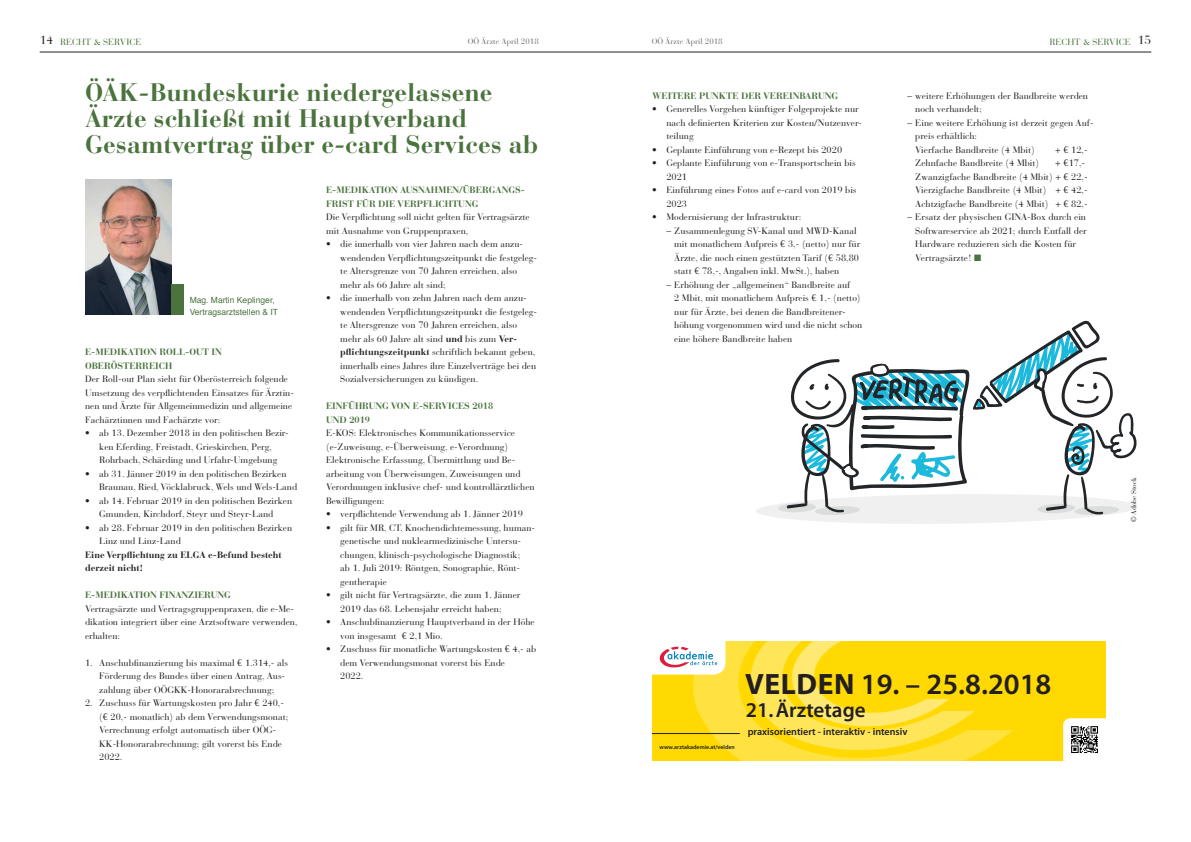
<style>
.page{position:relative;width:1191px;height:842px;background:#fff}
.page>*{position:absolute;margin:0;border:0;box-sizing:border-box;transform-origin:0 0}
.t1{font:600 29.6px "Myriad Pro";color:#231f20}
.t2{font:700 25.2px/26.2px "Bauer Bodoni Std";color:#4b733e}
.t3{font:600 21.1px "Myriad Pro";color:#231f20}
.t4{font:12px "Bauer Bodoni Std";color:#231f20}
.t5{font:600 10.1px "Myriad Pro";color:#231f20}
.t6{font:9.3px/13.5px "Bauer Bodoni Std";color:#231f20}
.t7{font:700 9.3px/13.5px "Bauer Bodoni Std";color:#4b733e}
.t8{font:700 9.3px/13.5px "Bauer Bodoni Std";color:#231f20}
.t9{font:9px "Bauer Bodoni Std";color:#4b733e}
.t10{font:8.5px/12px "Helvetica";color:#4b733e}
.t11{font:8px "Bauer Bodoni Std";color:#6c6d70}
.t12{font:7px "Bauer Bodoni Std";color:#231f20}
.t13{font:600 5.9px "Myriad Pro";color:#231f20}
.s1{font-size:12px;color:#231f20}
.s2{font-weight:700}
.s3{color:#4b733e}
</style>
<div class="page">
<hr style="left:40px;top:52px;width:1111px;height:1px;background:#231f20">
<svg style="left:756px;top:321px;width:381px;height:203px"></svg>
<img style="left:85px;top:180px;width:87px;height:135px">
<div style="left:172px;top:284px;width:12px;height:31px;background:#4b733e"></div>
<div style="left:1013px;top:641px;width:93px;height:119px;background:#ffd901"></div>
<svg style="left:652px;top:641px;width:361px;height:120px"></svg>
<svg style="left:1063px;top:718px;width:43px;height:43px"></svg>
<p class="t9" style="left:40px;top:36px;width:103px"><span class="s1">14</span> RECHT &amp; SERVICE</p>
<p class="t11" style="left:468px;top:36px;width:72px">OÖ Ärzte April 2018</p>
<p class="t11" style="left:651px;top:36px;width:72px">OÖ Ärzte April 2018</p>
<p class="t4" style="left:1138px;top:33px;width:15px">15</p>
<p class="t9" style="left:1049px;top:36px;width:83px">RECHT &amp; SERVICE</p>
<h2 class="t2" style="left:85px;top:79px;width:455px">ÖÄK-Bundeskurie niedergelassene<br>Ärzte schließt mit Hauptverband<br>Gesamtvertrag über e-card Services ab</h2>
<p class="t10" style="left:190px;top:294px;width:90px">Mag. Martin Keplinger,<br>Vertragsarztstellen &amp; IT</p>
<p class="t7" style="left:85px;top:345px;width:138px">E-MEDIKATION ROLL-OUT IN<br>OBERÖSTERREICH</p>
<p class="t6" style="left:85px;top:372px;width:210px">Der Roll-out Plan sieht für Oberösterreich folgende Umsetzung des verpflichtenden Einsatzes für Ärztin&shy;nen und Ärzte für Allgemeinmedizin und allgemeine Fachärztinnen und Fachärzte vor:</p>
<p class="t6" style="left:85px;top:426px;width:205px;text-align:center">• ab 13. Dezember 2018 in den politischen Bezir&shy;ken Eferding, Freistadt, Grieskirchen, Perg,<br>Rohrbach, Schärding und Urfahr-Umgebung</p>
<p class="t6" style="left:99px;top:467px;width:199px;text-indent:-14px">• ab 31. Jänner 2019 in den politischen Bezirken<br>Braunau, Ried, Vöcklabruck, Wels und Wels-Land</p>
<p class="t6" style="left:85px;top:494px;width:209px;text-align:center">• ab 14. Februar 2019 in den politischen Bezirken<br>Gmunden, Kirchdorf, Steyr und Steyr-Land</p>
<p class="t6" style="left:99px;top:521px;width:194px;text-indent:-14px">• ab 28. Februar 2019 in den politischen Bezirken<br>Linz und Linz-Land</p>
<p class="t8" style="left:85px;top:548px;width:198px">Eine Verpflichtung zu ELGA e-Befund besteht derzeit nicht!</p>
<p class="t7" style="left:85px;top:588px;width:147px">E-MEDIKATION FINANZIERUNG</p>
<p class="t6" style="left:85px;top:602px;width:214px">Vertragsärzte und Vertragsgruppenpraxen, die e-Me&shy;dikation integriert über eine Arztsoftware verwenden, erhalten:</p>
<p class="t6" style="left:99px;top:656px;width:190px;text-indent:-14px">1. Anschubfinanzierung bis maximal € 1.314,- als<br>Förderung des Bundes über einen Antrag, Aus&shy;zahlung über OÖGKK-Honorarabrechnung;</p>
<p class="t6" style="left:99px;top:696px;width:191px;text-indent:-14px">2. Zuschuss für Wartungskosten pro Jahr € 240,- (€ 20,- monatlich) ab dem Verwendungsmonat; Verrechnung erfolgt automatisch über OÖG-KK-Honorarabrechnung; gilt vorerst bis Ende 2022.</p>
<p class="t7" style="left:326px;top:183px;width:200px">E-MEDIKATION AUSNAHMEN/ÜBERGANGS-<br>FRIST FÜR DIE VERPFLICHTUNG</p>
<p class="t6" style="left:326px;top:210px;width:205px">Die Verpflichtung soll nicht gelten für Vertragsärzte mit Ausnahme von Gruppenpraxen,</p>
<p class="t6" style="left:340px;top:237px;width:198px;text-indent:-14px">• die innerhalb von vier Jahren nach dem anzu&shy;wendenden Verpflichtungszeitpunkt die festgeleg&shy;te Altersgrenze von 70 Jahren erreichen, also mehr als 66 Jahre alt sind;</p>
<p class="t6" style="left:340px;top:291px;width:198px;text-indent:-14px">• die innerhalb von zehn Jahren nach dem anzu&shy;wendenden Verpflichtungszeitpunkt die festgeleg&shy;te Altersgrenze von 70 Jahren erreichen, also mehr als 60 Jahre alt sind <span class="s2">und</span> bis zum <span class="s2">Ver&shy;pflichtungszeitpunkt</span> schriftlich bekannt geben, innerhalb eines Jahres ihre Einzelverträge bei den Sozialversicherungen zu kündigen.</p>
<p class="t7" style="left:326px;top:399px;width:169px">EINFÜHRUNG VON E-SERVICES 2018<br>UND 2019</p>
<p class="t6" style="left:326px;top:426px;width:210px">E-KOS: Elektronisches Kommunikationsservice (e-Zuweisung, e-Überweisung, e-Verordnung)<br>Elektronische Erfassung, Übermittlung und Be&shy;arbeitung von Überweisungen, Zuweisungen und Verordnungen inklusive chef- und kontrollärztlichen Bewilligungen:</p>
<p class="t6" style="left:326px;top:507px;width:198px">• verpflichtende Verwendung ab 1. Jänner 2019</p>
<p class="t6" style="left:340px;top:521px;width:196px;text-indent:-14px">• gilt für MR, CT, Knochendichtemessung, human&shy;genetische und nuklearmedizinische Untersu&shy;chungen, klinisch-psychologische Diagnostik;<br>ab 1. Juli 2019: Röntgen, Sonographie, Rönt&shy;gentherapie</p>
<p class="t6" style="left:326px;top:588px;width:196px;text-align:center">• gilt nicht für Vertragsärzte, die zum 1. Jänner<br>2019 das 68. Lebensjahr erreicht haben;</p>
<p class="t6" style="left:340px;top:615px;width:196px;text-indent:-14px">• Anschubfinanzierung Hauptverband in der Höhe von insgesamt € 2,1 Mio.</p>
<p class="t6" style="left:340px;top:642px;width:197px;text-indent:-14px">• Zuschuss für monatliche Wartungskosten € 4,- ab dem Verwendungsmonat vorerst bis Ende<br>2022.</p>
<p class="t7" style="left:652px;top:89px;width:187px">WEITERE PUNKTE DER VEREINBARUNG</p>
<p class="t6" style="left:666px;top:102px;width:197px;text-indent:-14px">• Generelles Vorgehen künftiger Folgeprojekte nur nach definierten Kriterien zur Kosten/Nutzenver&shy;teilung</p>
<p class="t6" style="left:652px;top:143px;width:191px">• Geplante Einführung von e-Rezept bis 2020</p>
<p class="t6" style="left:666px;top:156px;width:191px;text-indent:-14px">• Geplante Einführung von e-Transportschein bis<br>2021</p>
<p class="t6" style="left:666px;top:183px;width:192px;text-indent:-14px">• Einführung eines Fotos auf e-card von 2019 bis<br>2023</p>
<p class="t6" style="left:652px;top:210px;width:151px">• Modernisierung der Infrastruktur:</p>
<p class="t6" style="left:674px;top:224px;width:188px;text-indent:-8px">– Zusammenlegung SV-Kanal und MWD-Kanal mit monatlichem Aufpreis € 3,- (netto) nur für Ärzte, die noch einen gestützten Tarif (€ 58,80 statt € 78,-, Angaben inkl. MwSt.), haben</p>
<p class="t6" style="left:674px;top:278px;width:190px;text-indent:-8px">– Erhöhung der „allgemeinen“ Bandbreite auf<br>2 Mbit, mit monatlichem Aufpreis € 1,- (netto) nur für Ärzte, bei denen die Bandbreitener&shy;höhung vorgenommen wird und die nicht schon eine höhere Bandbreite haben</p>
<p class="t6" style="left:915px;top:89px;width:174px;text-indent:-8px">– weitere Erhöhungen der Bandbreite werden noch verhandelt;</p>
<p class="t6" style="left:915px;top:116px;width:180px;text-indent:-8px">– Eine weitere Erhöhung ist derzeit gegen Auf&shy;preis erhältlich:<br>Vierfache Bandbreite (4 Mbit)</p>
<p class="t6" style="left:1055px;top:143px;width:34px">+ € 12,-</p>
<p class="t6" style="left:915px;top:156px;width:125px">Zehnfache Bandbreite (4 Mbit)</p>
<p class="t6" style="left:915px;top:156px;width:174px;text-indent:140px">+ €17,-<br>Zwanzigfache Bandbreite (4 Mbit) + € 22,-<br>Vierzigfache Bandbreite (4 Mbit) + € 42,-<br>Achtzigfache Bandbreite (4 Mbit) + € 82,-</p>
<p class="t6" style="left:915px;top:210px;width:173px;text-indent:-8px">– Ersatz der physischen GINA-Box durch ein Softwareservice ab 2021; durch Entfall der Hardware reduzieren sich die Kosten für Vertragsärzte! <span class="s3">■</span></p>
<p class="t12" style="left:1129px;top:522px;width:47px;rotate:-90deg">© Adobe Stock</p>
<p class="t13" style="left:659px;top:743px;width:77px">www.arztakademie.at/velden</p>
<h1 class="t1" style="left:745px;top:665px;width:308px"><span class="s2">VELDEN</span> 19. – 25.8.2018</h1>
<h3 class="t3" style="left:746px;top:696px;width:121px">21. Ärztetage</h3>
<p class="t5" style="left:747px;top:726px;width:161px">praxisorientiert - interaktiv - intensiv</p>
</div>
